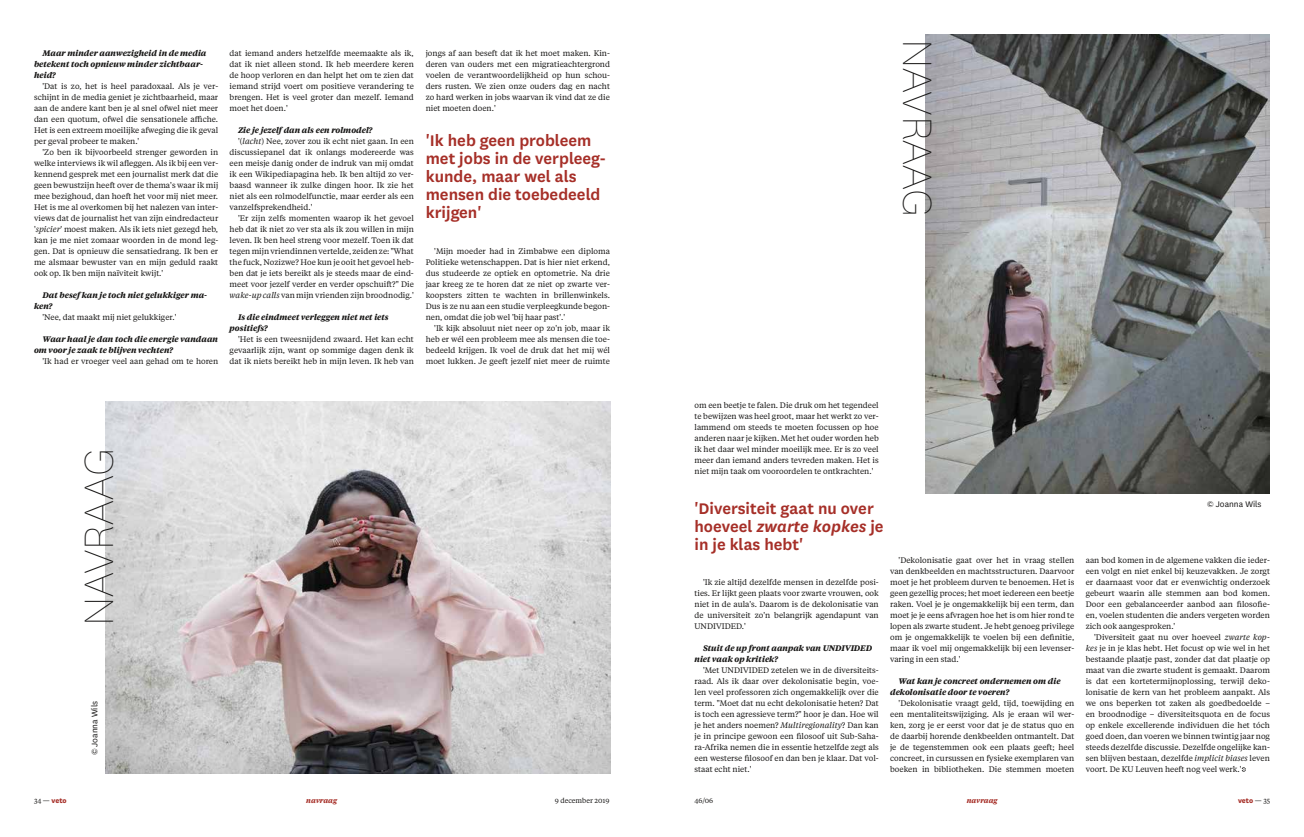
<style>
.page{position:relative;width:1304px;height:837px;background:#fff}
.page>*{position:absolute;margin:0;border:0;box-sizing:border-box;transform-origin:0 0}
.t1{font:100 48px "National";color:#181716}
.t2{font:600 18px/18px "National";color:#a62f28}
.t3{font:9.5px "National";color:#181716}
.t4{font:8px/11px "Tiempos Text";color:#181716;text-align:justify}
.t5{font:italic 700 8px/11px "Tiempos Text";color:#181716}
.t6{font:800 8px "National";letter-spacing:-.005em;color:#a62f28}
.t7{font:7px "Tiempos Text";color:#181716}
.t8{font:italic 700 7px "Tiempos Text";letter-spacing:-.005em;color:#a62f28}
.s1{font-style:italic}
.s2{font-family:"Tiempos Text";font-weight:400;font-size:7px;color:#181716}
</style>
<div class="page">
<img style="left:925px;top:34px;width:345px;height:459px">
<img style="left:106px;top:401px;width:504px;height:372px">
<svg style="left:1242px;top:767px;width:4px;height:4px"></svg>
<p class="t5" style="left:34px;top:47px;width:174px;text-indent:9px">Maar minder aanwezigheid in de media betekent toch opnieuw minder zichtbaar&shy;heid?</p>
<p class="t4" style="left:34px;top:80px;width:186px;text-indent:9px">'Dat is zo, het is heel paradoxaal. Als je ver&shy;schijnt in de media geniet je zichtbaarheid, maar aan de andere kant ben je al snel ofwel niet meer dan een quotum, ofwel die sensationele affiche.<br>Het is een extreem moeilijke afweging die ik geval per geval probeer te maken.'</p>
<p class="t4" style="left:34px;top:146px;width:186px;text-indent:9px">'Zo ben ik bijvoorbeeld strenger geworden in welke interviews ik wil afleggen. Als ik bij een ver&shy;kennend gesprek met een journalist merk dat die geen bewustzijn heeft over de thema's waar ik mij mee bezighoud, dan hoeft het voor mij niet meer.<br>Het is me al overkomen bij het nalezen van inter&shy;views dat de journalist het van zijn eindredacteur '<span class="s1">spicier</span>' moest maken. Als ik iets niet gezegd heb, kan je me niet zomaar woorden in de mond leg&shy;gen. Dat is opnieuw die sensatiedrang. Ik ben er me alsmaar bewuster van en mijn geduld raakt ook op. Ik ben mijn naïviteit kwijt.'</p>
<p class="t5" style="left:34px;top:289px;width:174px;text-indent:9px">Dat besef kan je toch niet gelukkiger ma&shy;ken?</p>
<p class="t4" style="left:43px;top:311px;width:135px">'Nee, dat maakt mij niet gelukkiger.'</p>
<p class="t5" style="left:34px;top:333px;width:186px;text-indent:9px">Waar haal je dan toch die energie vandaan om voor je zaak te blijven vechten?</p>
<p class="t4" style="left:43px;top:355px;width:177px">'Ik had er vroeger veel aan gehad om te horen</p>
<p class="t4" style="left:230px;top:47px;width:186px">dat iemand anders hetzelfde meemaakte als ik, dat ik niet alleen stond. Ik heb meerdere keren de hoop verloren en dan helpt het om te zien dat iemand strijd voert om positieve verandering te brengen. Het is veel groter dan mezelf. Iemand moet het doen.'</p>
<p class="t5" style="left:238px;top:124px;width:136px">Zie je jezelf dan als een rolmodel?</p>
<p class="t4" style="left:238px;top:135px;width:177px">'(<span class="s1">lacht</span>) Nee, zover zou ik echt niet gaan. In een</p>
<p class="t4" style="left:230px;top:146px;width:186px">discussiepanel dat ik onlangs modereerde was</p>
<p class="t4" style="left:230px;top:157px;width:186px">een meisje danig onder de indruk van mij omdat</p>
<p class="t4" style="left:230px;top:168px;width:186px">ik een Wikipediapagina heb. Ik ben altijd zo ver-</p>
<p class="t4" style="left:230px;top:179px;width:186px">baasd wanneer ik zulke dingen hoor. Ik zie het</p>
<p class="t4" style="left:230px;top:190px;width:186px">niet als een rolmodelfunctie, maar eerder als een</p>
<p class="t4" style="left:230px;top:201px;width:84px">vanzelfsprekendheid.'</p>
<p class="t4" style="left:238px;top:212px;width:177px">'Er zijn zelfs momenten waarop ik het gevoel</p>
<p class="t4" style="left:230px;top:223px;width:186px">heb dat ik niet zo ver sta als ik zou willen in mijn</p>
<p class="t4" style="left:230px;top:234px;width:186px">leven. Ik ben heel streng voor mezelf. Toen ik dat</p>
<p class="t4" style="left:230px;top:245px;width:186px">tegen mijn vriendinnen vertelde, zeiden ze: "What</p>
<p class="t4" style="left:230px;top:256px;width:186px">the fuck, Nozizwe? Hoe kun je ooit het gevoel heb-</p>
<p class="t4" style="left:230px;top:267px;width:186px">ben dat je iets bereikt als je steeds maar de eind-</p>
<p class="t4" style="left:230px;top:278px;width:186px">meet voor jezelf verder en verder opschuift?" Die</p>
<p class="t4" style="left:230px;top:289px;width:186px"><span class="s1">wake-up calls</span> van mijn vrienden zijn broodnodig.'</p>
<p class="t5" style="left:230px;top:311px;width:161px;text-indent:9px">Is die eindmeet verleggen niet net iets positiefs?</p>
<p class="t4" style="left:230px;top:333px;width:186px;text-indent:9px">'Het is een tweesnijdend zwaard. Het kan echt gevaarlijk zijn, want op sommige dagen denk ik dat ik niets bereikt heb in mijn leven. Ik heb van</p>
<p class="t4" style="left:426px;top:47px;width:186px">jongs af aan beseft dat ik het moet maken. Kin&shy;deren van ouders met een migratieachtergrond voelen de verantwoordelijkheid op hun schou&shy;ders rusten. We zien onze ouders dag en nacht zo hard werken in jobs waarvan ik vind dat ze die niet moeten doen.'</p>
<h2 class="t2" style="left:426px;top:131px;width:182px">'Ik heb geen probleem met jobs in de verpleeg&shy;kunde, maar wel als mensen die toebedeeld krijgen'</h2>
<p class="t4" style="left:426px;top:245px;width:186px;text-indent:9px">'Mijn moeder had in Zimbabwe een diploma Politieke wetenschappen. Dat is hier niet erkend, dus studeerde ze optiek en optometrie. Na drie jaar kreeg ze te horen dat ze niet op zwarte ver&shy;koopsters zitten te wachten in brillenwinkels.<br>Dus is ze nu aan een studie verpleegkunde begon&shy;nen, omdat die job wel 'bij haar past'.'</p>
<p class="t4" style="left:426px;top:322px;width:186px;text-indent:9px">'Ik kijk absoluut niet neer op zo'n job, maar ik heb er wél een probleem mee als mensen die toe&shy;bedeeld krijgen. Ik voel de druk dat het mij wél moet lukken. Je geeft jezelf niet meer de ruimte</p>
<h1 class="t1" style="left:70px;top:626px;width:179px;rotate:-90deg">NAVRAAG</h1>
<p class="t3" style="left:88px;top:755px;width:56px;rotate:-90deg">© Joanna Wils</p>
<h1 class="t1" style="left:946px;top:39px;width:179px;rotate:90deg">NAVRAAG</h1>
<p class="t4" style="left:694px;top:399px;width:186px">om een beetje te falen. Die druk om het tegendeel te bewijzen was heel groot, maar het werkt zo ver&shy;lammend om steeds te moeten focussen op hoe anderen naar je kijken. Met het ouder worden heb ik het daar wel minder moeilijk mee. Er is zo veel meer dan iemand anders tevreden maken. Het is niet mijn taak om vooroordelen te ontkrachten.'</p>
<h2 class="t2" style="left:694px;top:498px;width:191px">'Diversiteit gaat nu over hoeveel <span class="s1">zwarte kopkes</span> je in je klas hebt'</h2>
<p class="t4" style="left:694px;top:575px;width:186px;text-indent:9px">'Ik zie altijd dezelfde mensen in dezelfde posi&shy;ties. Er lijkt geen plaats voor zwarte vrouwen, ook niet in de aula's. Daarom is de dekolonisatie van de universiteit zo'n belangrijk agendapunt van UNDIVIDED.'</p>
<p class="t5" style="left:694px;top:641px;width:179px;text-indent:9px">Stuit de up front aanpak van UNDIVIDED niet vaak op kritiek?</p>
<p class="t4" style="left:694px;top:663px;width:186px;text-indent:9px">'Met UNDIVIDED zetelen we in de diversiteits&shy;raad. Als ik daar over dekolonisatie begin, voe&shy;len veel professoren zich ongemakkelijk over die term. "Moet dat nu echt dekolonisatie heten? Dat is toch een agressieve term?" hoor je dan. Hoe wil je het anders noemen? <span class="s1">Multiregionality</span>? Dan kan je in principe gewoon een filosoof uit Sub-Saha&shy;ra-Afrika nemen die in essentie hetzelfde zegt als een westerse filosoof en dan ben je klaar. Dat vol&shy;staat echt niet.'</p>
<p class="t4" style="left:890px;top:553px;width:186px;text-indent:9px">'Dekolonisatie gaat over het in vraag stellen van denkbeelden en machtsstructuren. Daarvoor moet je het probleem durven te benoemen. Het is geen gezellig proces; het moet iedereen een beetje raken. Voel je je ongemakkelijk bij een term, dan moet je je eens afvragen hoe het is om hier rond te lopen als zwarte student. Je hebt genoeg privilege om je ongemakkelijk te voelen bij een definitie, maar ik voel mij ongemakkelijk bij een levenser&shy;varing in een stad.'</p>
<p class="t5" style="left:890px;top:674px;width:172px;text-indent:9px">Wat kan je concreet ondernemen om die dekolonisatie door te voeren?</p>
<p class="t4" style="left:890px;top:696px;width:186px;text-indent:9px">'Dekolonisatie vraagt geld, tijd, toewijding en een mentaliteitswijziging. Als je eraan wil wer&shy;ken, zorg je er eerst voor dat je de status quo en de daarbij horende denkbeelden ontmantelt. Dat je de tegenstemmen ook een plaats geeft; heel concreet, in cursussen en fysieke exemplaren van boeken in bibliotheken. Die stemmen moeten</p>
<p class="t3" style="left:1207px;top:498px;width:56px">© Joanna Wils</p>
<p class="t4" style="left:1086px;top:553px;width:186px">aan bod komen in de algemene vakken die ieder&shy;een volgt en niet enkel bij keuzevakken. Je zorgt er daarnaast voor dat er evenwichtig onderzoek gebeurt waarin alle stemmen aan bod komen.<br>Door een gebalanceerder aanbod aan filosofie&shy;ën, voelen studenten die anders vergeten worden zich ook aangesproken.'</p>
<p class="t4" style="left:1086px;top:630px;width:186px;text-indent:9px">'Diversiteit gaat nu over hoeveel <span class="s1">zwarte kop&shy;kes</span> je in je klas hebt. Het focust op wie wel in het bestaande plaatje past, zonder dat dat plaatje op maat van die zwarte student is gemaakt. Daarom is dat een kortetermijnoplossing, terwijl deko&shy;lonisatie de kern van het probleem aanpakt. Als we ons beperken tot zaken als goedbedoelde – en broodnodige – diversiteitsquota en de focus op enkele excellerende individuen die het tóch goed doen, dan voeren we binnen twintig jaar nog steeds dezelfde discussie. Dezelfde ongelijke kan&shy;sen blijven bestaan, dezelfde <span class="s1">implicit biases</span> leven voort. De KU Leuven heeft nog veel werk.'</p>
<p class="t6" style="left:34px;top:794px;width:34px"><span class="s2">34 —</span> veto</p>
<p class="t8" style="left:306px;top:795px;width:32px">navraag</p>
<p class="t7" style="left:555px;top:795px;width:56px">9 december 2019</p>
<p class="t7" style="left:694px;top:795px;width:20px">46/06</p>
<p class="t8" style="left:967px;top:795px;width:32px">navraag</p>
<p class="t6" style="left:1238px;top:794px;width:33px">veto <span class="s2">— 35</span></p>
</div>
